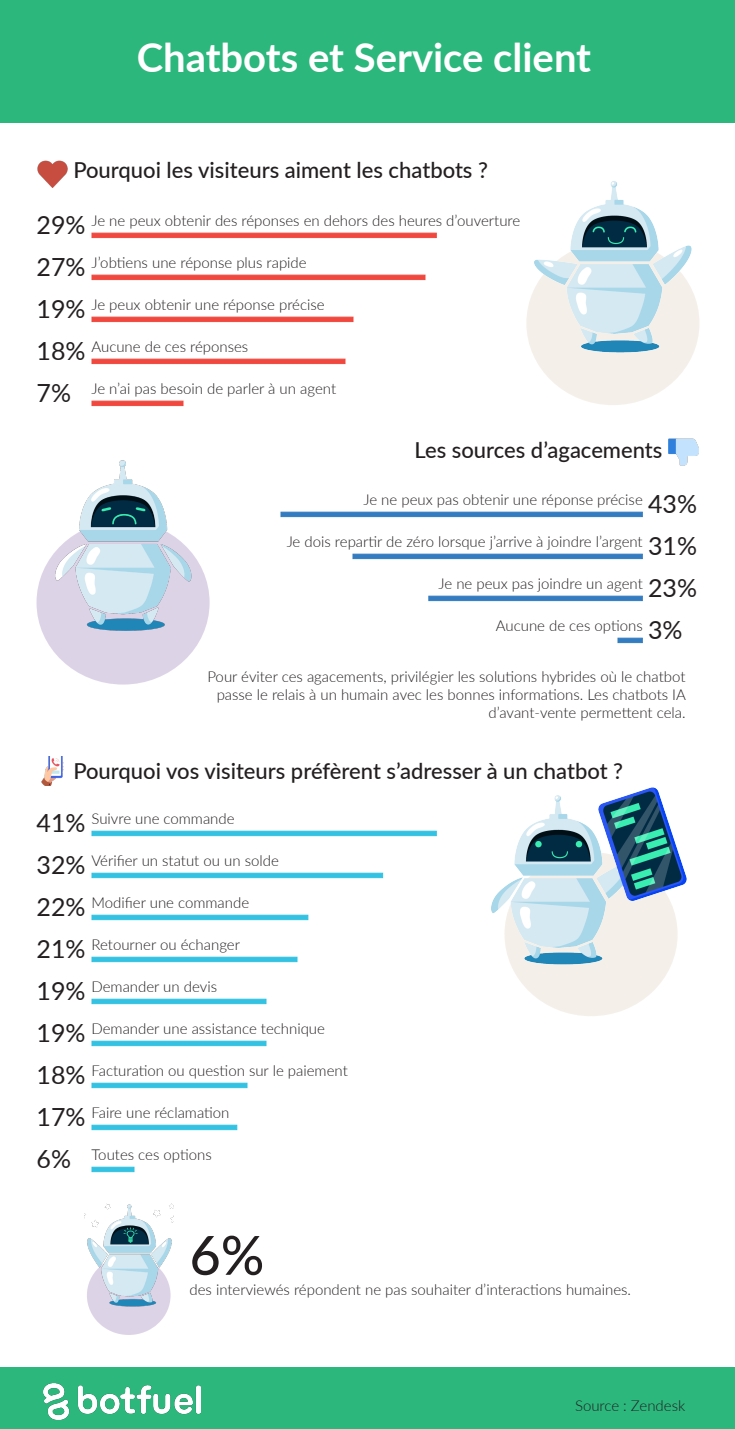
<style>
.page{position:relative;width:735px;height:1429px;background:#fff}
.page>*{position:absolute;margin:0;border:0;box-sizing:border-box;transform-origin:0 0}
.t1{font:500 54px "Lato";color:#231f20}
.t2{font:700 40px "Lato";color:#fff}
.t3{font:25px "Lato";color:#231f20}
.t4{font:500 22px "Lato";color:#231f20}
.t5{font:300 15px/18px "Lato";color:#231f20;text-align:right}
</style>
<div class="page">
<div style="left:0;top:0;width:735px;height:122px;background:#2cb77d"></div>
<img style="left:37px;top:160px;width:31px;height:27px">
<div style="left:526px;top:241px;width:173px;height:164px;background:#f4f0e9;border-radius:50%"></div>
<img style="left:529px;top:181px;width:168px;height:174px">
<div style="left:92px;top:233px;width:345px;height:5px;background:#f0483f"></div>
<div style="left:92px;top:275px;width:334px;height:5px;background:#f0483f"></div>
<div style="left:92px;top:317px;width:262px;height:5px;background:#f0483f"></div>
<div style="left:92px;top:359px;width:254px;height:5px;background:#f0483f"></div>
<div style="left:92px;top:401px;width:92px;height:5px;background:#f0483f"></div>
<div style="left:37px;top:521px;width:173px;height:164px;background:#ddd3e7;border-radius:50%"></div>
<img style="left:39px;top:460px;width:168px;height:174px">
<div style="left:280px;top:512px;width:363px;height:5px;background:#347cc0"></div>
<div style="left:352px;top:554px;width:291px;height:5px;background:#347cc0"></div>
<div style="left:428px;top:596px;width:215px;height:5px;background:#347cc0"></div>
<div style="left:618px;top:638px;width:25px;height:5px;background:#347cc0"></div>
<div style="left:504px;top:852px;width:174px;height:164px;background:#f4f0e9;border-radius:50%"></div>
<img style="left:491px;top:787px;width:196px;height:178px">
<div style="left:92px;top:831px;width:345px;height:5px;background:#33c2e2;border:1px solid #33c2e2"></div>
<div style="left:92px;top:873px;width:291px;height:5px;background:#33c2e2;border:1px solid #33c2e2"></div>
<div style="left:92px;top:915px;width:216px;height:5px;background:#33c2e2;border:1px solid #33c2e2"></div>
<div style="left:92px;top:957px;width:206px;height:5px;background:#33c2e2;border:1px solid #33c2e2"></div>
<div style="left:92px;top:999px;width:174px;height:5px;background:#33c2e2;border:1px solid #33c2e2"></div>
<img style="left:668px;top:438px;width:31px;height:28px">
<div style="left:92px;top:1041px;width:174px;height:5px;background:#33c2e2;border:1px solid #33c2e2"></div>
<div style="left:92px;top:1083px;width:156px;height:5px;background:#33c2e2;border:1px solid #33c2e2"></div>
<div style="left:92px;top:1125px;width:145px;height:5px;background:#33c2e2;border:1px solid #33c2e2"></div>
<div style="left:92px;top:1167px;width:42px;height:5px;background:#33c2e2;border:1px solid #33c2e2"></div>
<div style="left:87px;top:1256px;width:84px;height:79px;background:#ddd3e7;border-radius:50%"></div>
<img style="left:84px;top:1204px;width:89px;height:106px">
<div style="left:0;top:1368px;width:735px;height:61px;background:#2cb77d"></div>
<img style="left:44px;top:1383px;width:157px;height:36px">
<img style="left:41px;top:756px;width:23px;height:29px">
<p class="t2" style="left:137px;top:28px;width:456px">Chatbots et Service client</p>
<p class="t4" style="left:73px;top:154px;width:416px">Pourquoi les visiteurs aiment les chatbots ?</p>
<p class="t3" style="left:36px;top:207px;width:51px">29%</p>
<p class="t5" style="left:92px;top:211px;width:430px">Je ne peux obtenir des réponses en dehors des heures d’ouverture</p>
<p class="t3" style="left:36px;top:249px;width:51px">27%</p>
<p class="t5" style="left:92px;top:253px;width:217px">J’obtiens une réponse plus rapide</p>
<p class="t3" style="left:36px;top:291px;width:51px">19%</p>
<p class="t5" style="left:92px;top:295px;width:235px">Je peux obtenir une réponse précise</p>
<p class="t3" style="left:36px;top:333px;width:51px">18%</p>
<p class="t5" style="left:92px;top:337px;width:158px">Aucune de ces réponses</p>
<p class="t3" style="left:36px;top:375px;width:36px">7%</p>
<p class="t5" style="left:92px;top:379px;width:246px">Je n’ai pas besoin de parler à un agent</p>
<p class="t4" style="left:415px;top:434px;width:249px">Les sources d’agacements</p>
<p class="t5" style="left:363px;top:490px;width:281px">Je ne peux pas obtenir une réponse précise</p>
<p class="t5" style="left:287px;top:532px;width:358px">Je dois repartir de zéro lorsque j’arrive à joindre l’argent</p>
<p class="t5" style="left:439px;top:574px;width:206px">Je ne peux pas joindre un agent</p>
<p class="t5" style="left:496px;top:616px;width:148px">Aucune de ces options</p>
<p class="t5" style="left:207px;top:667px;width:480px">Pour éviter ces agacements, privilégier les solutions hybrides où le chatbot passe le relais à un humain avec les bonnes informations. Les chatbots IA d’avant-vente permettent cela.</p>
<p class="t3" style="left:648px;top:486px;width:51px">43%</p>
<p class="t3" style="left:648px;top:528px;width:51px">31%</p>
<p class="t3" style="left:648px;top:570px;width:51px">23%</p>
<p class="t3" style="left:648px;top:612px;width:36px">3%</p>
<p class="t4" style="left:73px;top:755px;width:551px">Pourquoi vos visiteurs préfèrent s’adresser à un chatbot ?</p>
<p class="t3" style="left:36px;top:805px;width:51px">41%</p>
<p class="t5" style="left:92px;top:809px;width:145px">Suivre une commande</p>
<p class="t3" style="left:36px;top:847px;width:51px">32%</p>
<p class="t5" style="left:92px;top:851px;width:189px">Vérifier un statut ou un solde</p>
<p class="t3" style="left:36px;top:889px;width:51px">22%</p>
<p class="t5" style="left:92px;top:893px;width:159px">Modifier une commande</p>
<p class="t3" style="left:36px;top:931px;width:51px">21%</p>
<p class="t5" style="left:92px;top:935px;width:150px">Retourner ou échanger</p>
<p class="t3" style="left:36px;top:973px;width:51px">19%</p>
<p class="t5" style="left:92px;top:977px;width:127px">Demander un devis</p>
<p class="t3" style="left:36px;top:1015px;width:51px">19%</p>
<p class="t5" style="left:92px;top:1019px;width:235px">Demander une assistance technique</p>
<p class="t3" style="left:36px;top:1057px;width:51px">18%</p>
<p class="t5" style="left:92px;top:1061px;width:258px">Facturation ou question sur le paiement</p>
<p class="t3" style="left:36px;top:1099px;width:51px">17%</p>
<p class="t5" style="left:92px;top:1103px;width:140px">Faire une réclamation</p>
<p class="t3" style="left:36px;top:1141px;width:36px">6%</p>
<p class="t5" style="left:92px;top:1145px;width:122px">Toutes ces options</p>
<p class="t1" style="left:190px;top:1216px;width:76px">6%</p>
<p class="t5" style="left:190px;top:1280px;width:443px">des interviewés répondent ne pas souhaiter d’interactions humaines.</p>
<p class="t5" style="left:575px;top:1396px;width:112px">Source : Zendesk</p>
</div>
